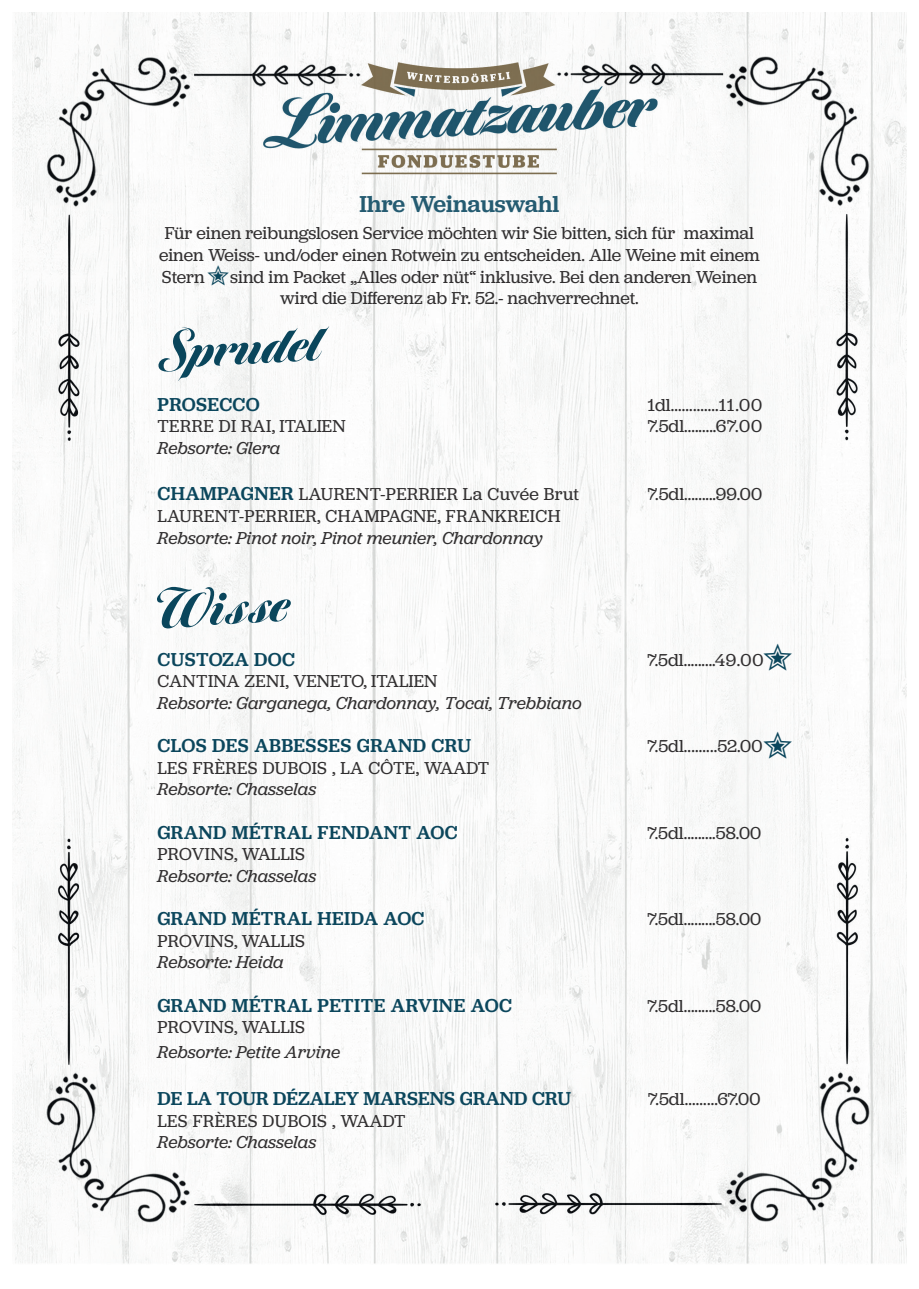
<style>
.page{position:relative;width:919px;height:1289px;background:#fff}
.page>*{position:absolute;margin:0;border:0;box-sizing:border-box;transform-origin:0 0}
.t1{font:900 56.7px "Tangier";color:#0a465c}
.t2{font:500 24px "Jubilat";color:#245b71}
.t3{font:500 19.5px "Jubilat";letter-spacing:.02em;color:#0b465c}
.t4{font:500 19.5px "Jubilat";color:#0b465c}
.t5{font:18px/21.6px "Jubilat";color:#312f30}
.t6{font:italic 18px "Jubilat";color:#312f30}
.t7{font:18px "Jubilat";letter-spacing:.02em;color:#312f30}
.s1{font-weight:500;font-size:19.5px;color:#0b465c}
</style>
<div class="page">
<img style="left:13px;top:13px;width:893px;height:1251px">
<svg style="left:763px;top:643px;width:29px;height:27px"></svg>
<svg style="left:763px;top:731px;width:29px;height:27px"></svg>
<svg style="left:207px;top:265px;width:22px;height:20px"></svg>
<h2 class="t2" style="left:359px;top:188px;width:201px">Ihre Weinauswahl</h2>
<p class="t5" style="left:159px;top:222px;width:602px;text-indent:6px">Für einen reibungslosen Service möchten wir Sie bitten, sich für maximal einen Weiss- und/oder einen Rotwein zu entscheiden. Alle Weine mit einem<br>Stern</p>
<p class="t5" style="left:280px;top:265px;width:478px;text-indent:-50px">sind im Packet „Alles oder nüt“ inklusive. Bei den anderen Weinen wird die Differenz ab Fr. 52.- nachverrechnet.</p>
<h1 class="t1" style="left:159px;top:317px;width:162px;rotate:-3deg">Sprudel</h1>
<p class="t3" style="left:157px;top:391px;width:104px">PROSECCO</p>
<p class="t5" style="left:647px;top:393px;width:116px">1dl.............11.00</p>
<p class="t7" style="left:157px;top:415px;width:190px">TERRE DI RAI, ITALIEN</p>
<p class="t5" style="left:648px;top:415px;width:116px">7.5dl.........67.00</p>
<p class="t6" style="left:157px;top:437px;width:124px">Rebsorte: Glera</p>
<p class="t7" style="left:157px;top:483px;width:423px"><span class="s1">CHAMPAGNER</span> LAURENT-PERRIER La Cuvée Brut</p>
<p class="t5" style="left:648px;top:483px;width:116px">7.5dl.........99.00</p>
<p class="t7" style="left:157px;top:504px;width:404px">LAURENT-PERRIER, CHAMPAGNE, FRANKREICH</p>
<p class="t6" style="left:157px;top:526px;width:387px">Rebsorte: Pinot noir, Pinot meunier, Chardonnay</p>
<h1 class="t1" style="left:153px;top:577px;width:136px;rotate:-3deg">Wisse</h1>
<p class="t3" style="left:157px;top:646px;width:139px">CUSTOZA DOC</p>
<p class="t5" style="left:647px;top:648px;width:117px">7.5dl.........49.00</p>
<p class="t5" style="left:157px;top:670px;width:281px">CANTINA ZENI, VENETO, ITALIEN</p>
<p class="t6" style="left:157px;top:691px;width:426px">Rebsorte: Garganega, Chardonnay, Tocai, Trebbiano</p>
<p class="t3" style="left:157px;top:733px;width:315px">CLOS DES ABBESSES GRAND CRU</p>
<p class="t5" style="left:647px;top:735px;width:116px">7.5dl.........52.00</p>
<p class="t5" style="left:157px;top:756px;width:333px">LES FRÈRES DUBOIS , LA CÔTE, WAADT</p>
<p class="t6" style="left:157px;top:778px;width:160px">Rebsorte: Chasselas</p>
<p class="t3" style="left:157px;top:819px;width:302px">GRAND MÉTRAL FENDANT AOC</p>
<p class="t5" style="left:647px;top:821px;width:115px">7.5dl.........58.00</p>
<p class="t5" style="left:157px;top:843px;width:149px">PROVINS, WALLIS</p>
<p class="t6" style="left:157px;top:864px;width:160px">Rebsorte: Chasselas</p>
<p class="t3" style="left:157px;top:905px;width:269px">GRAND MÉTRAL HEIDA AOC</p>
<p class="t5" style="left:647px;top:907px;width:115px">7.5dl.........58.00</p>
<p class="t5" style="left:157px;top:929px;width:149px">PROVINS, WALLIS</p>
<p class="t6" style="left:157px;top:951px;width:127px">Rebsorte: Heida</p>
<p class="t3" style="left:157px;top:992px;width:356px">GRAND MÉTRAL PETITE ARVINE AOC</p>
<p class="t5" style="left:647px;top:994px;width:115px">7.5dl.........58.00</p>
<p class="t5" style="left:157px;top:1015px;width:149px">PROVINS, WALLIS</p>
<p class="t6" style="left:157px;top:1041px;width:184px">Rebsorte: Petite Arvine</p>
<p class="t4" style="left:157px;top:1085px;width:415px">DE LA TOUR DÉZALEY MARSENS GRAND CRU</p>
<p class="t5" style="left:648px;top:1087px;width:114px">7.5dl.........67.00</p>
<p class="t7" style="left:157px;top:1109px;width:250px">LES FRÈRES DUBOIS , WAADT</p>
<p class="t6" style="left:157px;top:1131px;width:160px">Rebsorte: Chasselas</p>
</div>
